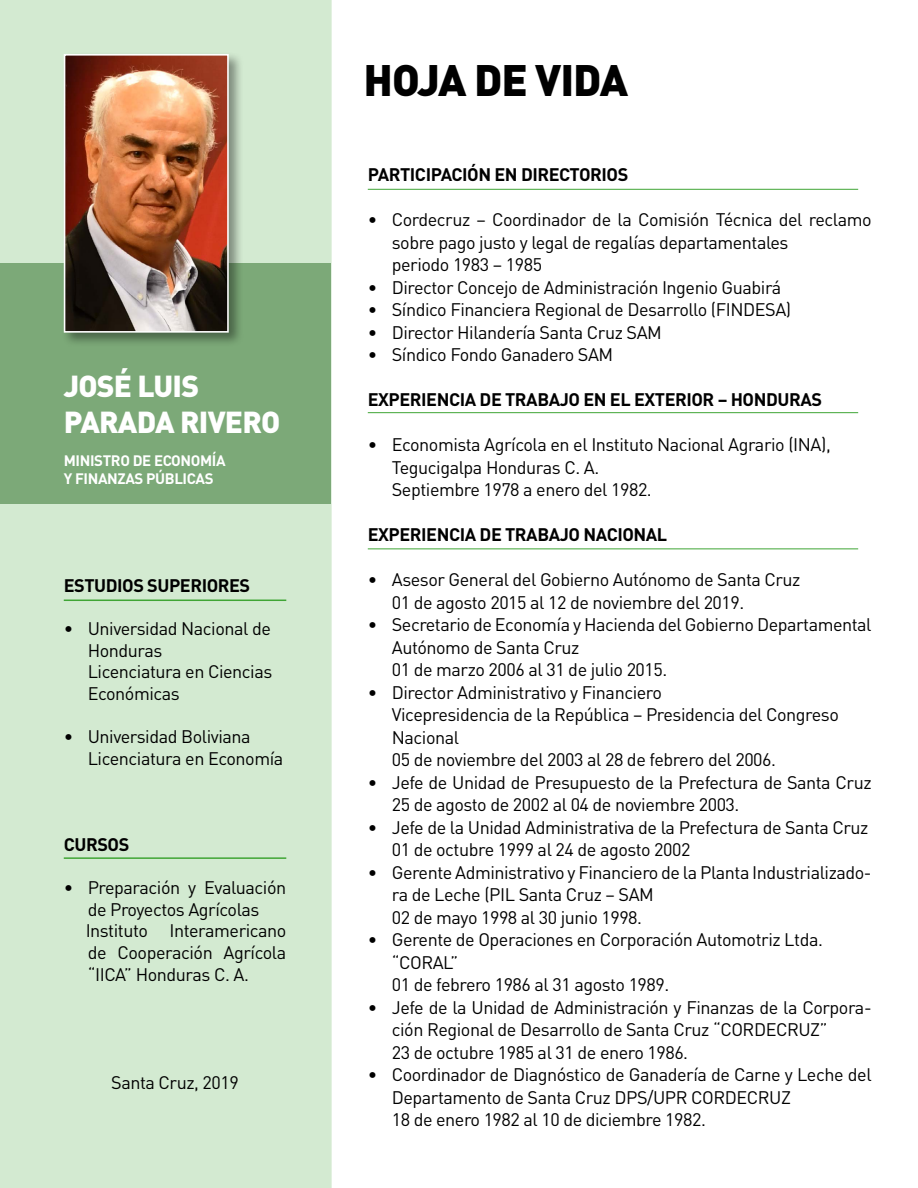
<style>
.page{position:relative;width:918px;height:1188px;background:#fff}
.page>*{position:absolute;margin:0;border:0;box-sizing:border-box;transform-origin:0 0}
.t1{font:900 43.5px "DIN Pro";letter-spacing:-.025em;color:#000}
.t2{font:900 30px/36px "DIN Pro";letter-spacing:-.025em;color:#fff}
.t3{font:18px/22.5px "DIN Pro";letter-spacing:-.025em;color:#000}
.t4{font:700 18px "DIN Pro";letter-spacing:-.025em;color:#000}
.t5{font:700 15px/18px "DIN Pro";letter-spacing:-.025em;color:#fff}
</style>
<div class="page">
<div style="left:0;top:0;width:332px;height:1188px;background:#d3ead1"></div>
<div style="left:1px;top:264px;width:330px;height:240px;background:#7ca978"></div>
<hr style="left:64px;top:600px;width:222px;height:1px;background:#3fa535">
<hr style="left:368px;top:189px;width:490px;height:1px;background:#3fa535">
<hr style="left:368px;top:412px;width:490px;height:1px;background:#3fa535">
<hr style="left:368px;top:549px;width:490px;height:1px;background:#3fa535">
<hr style="left:64px;top:857px;width:222px;height:2px;background:#3fa535">
<div style="left:62px;top:52px;width:182px;height:296px;background:#000;opacity:.4"></div>
<img style="left:67px;top:57px;width:159px;height:273px">
<div style="left:64px;top:54px;width:165px;height:279px;border:2px solid #fff"></div>
<h2 class="t2" style="left:64px;top:367px;width:218px">JOSÉ LUIS<br>PARADA RIVERO</h2>
<p class="t5" style="left:64px;top:451px;width:163px">MINISTRO DE ECONOMÍA<br>Y FINANZAS PÚBLICAS</p>
<p class="t4" style="left:64px;top:573px;width:188px">ESTUDIOS SUPERIORES</p>
<p class="t3" style="left:88px;top:617px;width:186px;line-height:21.6px;text-indent:-24px">• Universidad Nacional de<br>Honduras<br>Licenciatura en Ciencias<br>Económicas</p>
<p class="t3" style="left:88px;top:725px;width:197px;line-height:21.6px;text-indent:-24px">• Universidad Boliviana<br>Licenciatura en Economía</p>
<p class="t4" style="left:64px;top:832px;width:67px">CURSOS</p>
<p class="t3" style="left:86px;top:876px;width:202px;line-height:21.6px;text-indent:-22px">• Preparación y Evaluación de Proyectos Agrícolas<br>Instituto Interamericano de Cooperación Agrícola “IICA” Honduras C. A.</p>
<p class="t3" style="left:111px;top:1070px;width:129px">Santa Cruz, 2019</p>
<h1 class="t1" style="left:364px;top:50px;width:266px">HOJA DE VIDA</h1>
<p class="t4" style="left:368px;top:162px;width:262px">PARTICIPACIÓN EN DIRECTORIOS</p>
<p class="t3" style="left:392px;top:208px;width:481px;text-indent:-24px">• Cordecruz – Coordinador de la Comisión Técnica del reclamo sobre pago justo y legal de regalías departamentales<br>periodo 1983 – 1985</p>
<p class="t3" style="left:368px;top:275px;width:415px">• Director Concejo de Administración Ingenio Guabirá</p>
<p class="t3" style="left:368px;top:298px;width:425px">• Síndico Financiera Regional de Desarrollo (FINDESA)</p>
<p class="t3" style="left:368px;top:320px;width:296px">• Director Hilandería Santa Cruz SAM</p>
<p class="t3" style="left:368px;top:343px;width:247px">• Síndico Fondo Ganadero SAM</p>
<p class="t4" style="left:368px;top:387px;width:456px">EXPERIENCIA DE TRABAJO EN EL EXTERIOR – HONDURAS</p>
<p class="t3" style="left:392px;top:433px;width:441px;text-indent:-24px">• Economista Agrícola en el Instituto Nacional Agrario (INA),<br>Tegucigalpa Honduras C. A.<br>Septiembre 1978 a enero del 1982.</p>
<p class="t4" style="left:368px;top:522px;width:301px">EXPERIENCIA DE TRABAJO NACIONAL</p>
<p class="t3" style="left:392px;top:568px;width:410px;text-indent:-24px">• Asesor General del Gobierno Autónomo de Santa Cruz<br>01 de agosto 2015 al 12 de noviembre del 2019.</p>
<p class="t3" style="left:392px;top:613px;width:481px;text-indent:-24px">• Secretario de Economía y Hacienda del Gobierno Departamental<br>Autónomo de Santa Cruz<br>01 de marzo 2006 al 31 de julio 2015.</p>
<p class="t3" style="left:392px;top:680px;width:449px;text-indent:-24px">• Director Administrativo y Financiero<br>Vicepresidencia de la República – Presidencia del Congreso Nacional<br>05 de noviembre del 2003 al 28 de febrero del 2006.</p>
<p class="t3" style="left:392px;top:770px;width:481px;text-indent:-24px">• Jefe de Unidad de Presupuesto de la Prefectura de Santa Cruz<br>25 de agosto de 2002 al 04 de noviembre 2003.</p>
<p class="t3" style="left:392px;top:815px;width:478px;text-indent:-24px">• Jefe de la Unidad Administrativa de la Prefectura de Santa Cruz<br>01 de octubre 1999 al 24 de agosto 2002</p>
<p class="t3" style="left:392px;top:860px;width:481px;text-indent:-24px">• Gerente Administrativo y Financiero de la Planta Industrializado&shy;ra de Leche (PIL Santa Cruz – SAM<br>02 de mayo 1998 al 30 junio 1998.</p>
<p class="t3" style="left:392px;top:928px;width:433px;text-indent:-24px">• Gerente de Operaciones en Corporación Automotriz Ltda. “CORAL”<br>01 de febrero 1986 al 31 agosto 1989.</p>
<p class="t3" style="left:392px;top:995px;width:481px;text-indent:-24px">• Jefe de la Unidad de Administración y Finanzas de la Corpora&shy;ción Regional de Desarrollo de Santa Cruz “CORDECRUZ”<br>23 de octubre 1985 al 31 de enero 1986.</p>
<p class="t3" style="left:392px;top:1063px;width:481px;text-indent:-24px">• Coordinador de Diagnóstico de Ganadería de Carne y Leche del<br>Departamento de Santa Cruz DPS/UPR CORDECRUZ<br>18 de enero 1982 al 10 de diciembre 1982.</p>
</div>
